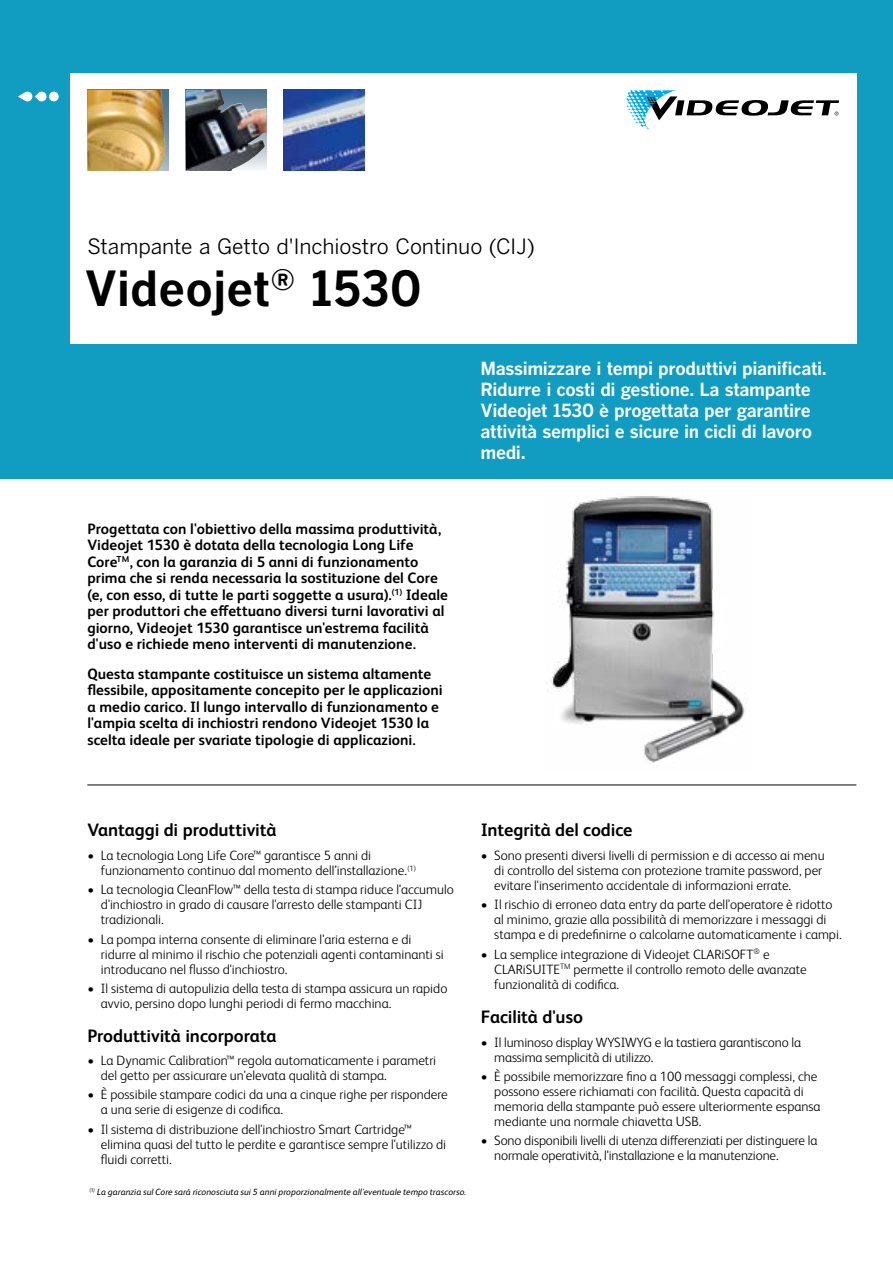
<style>
.page{position:relative;width:893px;height:1263px;background:#fff}
.page>*{position:absolute;margin:0;border:0;box-sizing:border-box;transform-origin:0 0}
.t1{font:700 48px "Benton Gothic";color:#000}
.t2{font:21px "Benton Gothic";letter-spacing:-.01em;color:#000}
.t3{font:700 18px/21px "Benton Gothic";letter-spacing:-.02em;color:#fff}
.t4{font:700 18px "FS Albert Pro";letter-spacing:-.01em;color:#000}
.t5{font:700 15px/16.5px "FS Albert Pro";letter-spacing:.005em;color:#000}
.t6{font:300 13.5px/15px "FS Albert Pro";color:#000}
.t7{font:italic 9px "FS Albert Pro";letter-spacing:.005em;color:#000}
</style>
<div class="page">
<div style="left:0;top:0;width:893px;height:478px;background:#109dc1"></div>
<div style="left:70px;top:73px;width:786px;height:270px;background:#fff"></div>
<div style="left:49px;top:92px;width:10px;height:9px;background:#fff;border-radius:50%"></div>
<svg style="left:18px;top:92px;width:29px;height:9px"></svg>
<hr style="left:87px;top:784px;width:769px;height:1px;background:#000">
<img style="left:186px;top:90px;width:81px;height:81px">
<img style="left:284px;top:90px;width:81px;height:81px">
<div style="left:87px;top:90px;width:81px;height:81px;background:linear-gradient(to bottom,#416883,#aab8c4)"></div>
<img style="left:87px;top:90px;width:78px;height:81px">
<svg style="left:626px;top:90px;width:213px;height:39px"></svg>
<img style="left:550px;top:496px;width:195px;height:267px">
<h2 class="t2" style="left:87px;top:234px;width:449px">Stampante a Getto d'Inchiostro Continuo (CIJ)</h2>
<h1 class="t1" style="left:84px;top:261px;width:339px">Videojet<sup>®</sup> 1530</h1>
<p class="t5" style="left:87px;top:520px;width:362px">Progettata con l'obiettivo della massima produttività, Videojet 1530 è dotata della tecnologia Long Life Core<sup>TM</sup>, con la garanzia di 5 anni di funzionamento prima che si renda necessaria la sostituzione del Core (e, con esso, di tutte le parti soggette a usura).<sup>(1)</sup> Ideale per produttori che effettuano diversi turni lavorativi al giorno, Videojet 1530 garantisce un'estrema facilità d'uso e richiede meno interventi di manutenzione.</p>
<p class="t5" style="left:87px;top:664px;width:357px">Questa stampante costituisce un sistema altamente flessibile, appositamente concepito per le applicazioni a medio carico. Il lungo intervallo di funzionamento e l'ampia scelta di inchiostri rendono Videojet 1530 la scelta ideale per svariate tipologie di applicazioni.</p>
<h3 class="t3" style="left:480px;top:359px;width:348px">Massimizzare i tempi produttivi pianificati.<br>Ridurre i costi di gestione. La stampante Videojet 1530 è progettata per garantire attività semplici e sicure in cicli di lavoro medi.</h3>
<h3 class="t4" style="left:87px;top:818px;width:191px">Vantaggi di produttività</h3>
<p class="t6" style="left:101px;top:847px;width:317px;text-indent:-14px">• La tecnologia Long Life Core™ garantisce 5 anni di funzionamento continuo dal momento dell’installazione.<sup>(1)</sup></p>
<p class="t6" style="left:101px;top:881px;width:354px;text-indent:-14px">• La tecnologia CleanFlow™ della testa di stampa riduce l'accumulo d'inchiostro in grado di causare l'arresto delle stampanti CIJ tradizionali.</p>
<p class="t6" style="left:101px;top:930px;width:344px;text-indent:-14px">• La pompa interna consente di eliminare l'aria esterna e di ridurre al minimo il rischio che potenziali agenti contaminanti si introducano nel flusso d'inchiostro.</p>
<p class="t6" style="left:101px;top:980px;width:348px;text-indent:-14px">• Il sistema di autopulizia della testa di stampa assicura un rapido avvio, persino dopo lunghi periodi di fermo macchina.</p>
<h3 class="t4" style="left:87px;top:1023px;width:191px">Produttività incorporata</h3>
<p class="t6" style="left:101px;top:1052px;width:337px;text-indent:-14px">• La Dynamic Calibration™ regola automaticamente i parametri del getto per assicurare un'elevata qualità di stampa.</p>
<p class="t6" style="left:101px;top:1086px;width:348px;text-indent:-14px">• È possibile stampare codici da una a cinque righe per rispondere a una serie di esigenze di codifica.</p>
<p class="t6" style="left:101px;top:1120px;width:347px;text-indent:-14px">• Il sistema di distribuzione dell'inchiostro Smart Cartridge™ elimina quasi del tutto le perdite e garantisce sempre l'utilizzo di fluidi corretti.</p>
<p class="t7" style="left:89px;top:1185px;width:379px"><sup>(1)</sup> La garanzia sul Core sarà riconosciuta sui 5 anni proporzionalmente all'eventuale tempo trascorso.</p>
<h3 class="t4" style="left:481px;top:818px;width:153px">Integrità del codice</h3>
<p class="t6" style="left:494px;top:847px;width:332px;text-indent:-14px">• Sono presenti diversi livelli di permission e di accesso ai menu di controllo del sistema con protezione tramite password, per evitare l'inserimento accidentale di informazioni errate.</p>
<p class="t6" style="left:494px;top:896px;width:349px;text-indent:-14px">• Il rischio di erroneo data entry da parte dell'operatore è ridotto al minimo, grazie alla possibilità di memorizzare i messaggi di stampa e di predefinirne o calcolarne automaticamente i campi.</p>
<p class="t6" style="left:494px;top:945px;width:314px;text-indent:-13px">• La semplice integrazione di Videojet CLARiSOFT<sup>®</sup> e<br>CLARiSUITE<sup>TM</sup> permette il controllo remoto delle avanzate funzionalità di codifica.</p>
<h3 class="t4" style="left:481px;top:1004px;width:104px">Facilità d'uso</h3>
<p class="t6" style="left:494px;top:1033px;width:308px;text-indent:-14px">• Il luminoso display WYSIWYG e la tastiera garantiscono la massima semplicità di utilizzo.</p>
<p class="t6" style="left:494px;top:1068px;width:328px;text-indent:-14px">• È possibile memorizzare fino a 100 messaggi complessi, che possono essere richiamati con facilità. Questa capacità di memoria della stampante può essere ulteriormente espansa mediante una normale chiavetta USB.</p>
<p class="t6" style="left:494px;top:1132px;width:325px;text-indent:-14px">• Sono disponibili livelli di utenza differenziati per distinguere la normale operatività, l'installazione e la manutenzione.</p>
</div>
